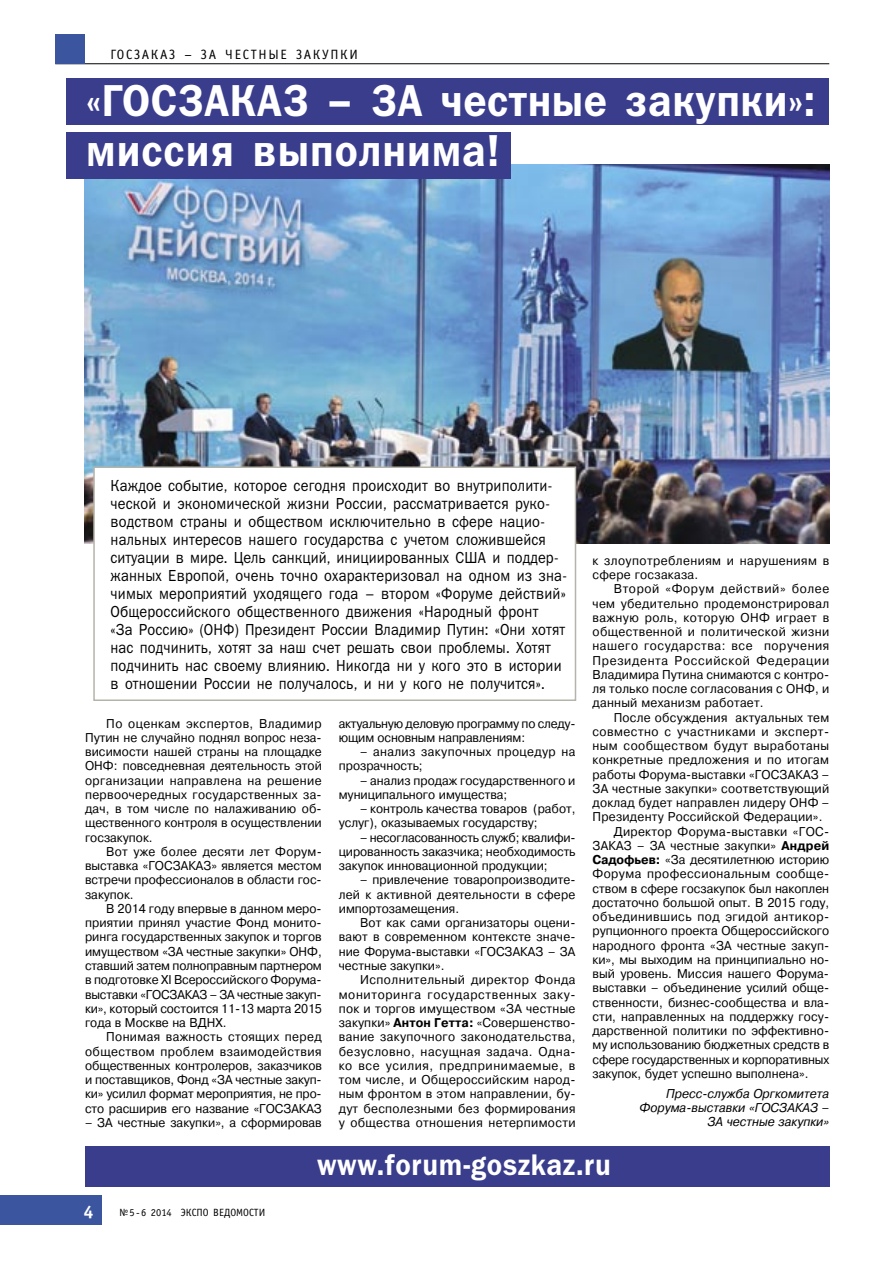
<style>
.page{position:relative;width:893px;height:1263px;background:#fff}
.page>*{position:absolute;margin:0;border:0;box-sizing:border-box;transform-origin:0 0}
.Заголовок_статьи_Frunklin_Demi{font:45px/49.5px "Franklin Gothic Demi C";letter-spacing:.015em;color:#fff;scale:.9 1}
.Заголовок_статьи_Frunklin_Demi-2{font:30px "Franklin Gothic Demi C";letter-spacing:.025em;color:#fff;scale:.9 1}
.Page_Number{font:700 18px "Officina Sans C";color:#fff}
.Заголовок_статьи_Frunklin_Demi-3{font:16.05px/18px "Franklin Gothic Book C";letter-spacing:.015em;color:#000;scale:.9 1}
.Рубрика{font:13.5px "Officina Sans C";letter-spacing:.12em;color:#000}
.Основной_текст_PragmC{font:12.75px/14.2px "Pragmatica C";color:#000;text-align:justify;scale:.95 1}
.Основной_текст_PragmC-2{font:italic 12.75px "Pragmatica C";color:#000;scale:.95 1}
.Основной_текст_PragmC-3{font:12.75px/14.2px "Pragmatica C";letter-spacing:-.02em;color:#000;scale:.95 1}
.Основной_текст_PragmC-4{font:12.75px/14.2px "Pragmatica C";letter-spacing:.035em;color:#000;scale:.95 1}
.Основной_текст_PragmC-5{font:12.75px/14.2px "Pragmatica C";letter-spacing:.03em;color:#000;scale:.95 1}
.Колонтитул{font:10.5px "Officina Sans C";color:#000}
.s1{font-weight:700}
</style>
<div class="page">
<div style="left:0;top:1195px;width:102px;height:30px;background:#3b559f"></div>
<hr style="left:55px;top:63px;width:774px;height:1px;background:#000">
<div style="left:55px;top:34px;width:30px;height:30px;background:#3b559f"></div>
<img style="left:84px;top:164px;width:745px;height:379px">
<div style="left:67px;top:78px;width:762px;height:47px;background:#3a3d8c"></div>
<div style="left:66px;top:132px;width:445px;height:47px;background:#3a3d8c"></div>
<div style="left:94px;top:467px;width:481px;height:233px;background:#fff"></div>
<div style="left:93px;top:466px;width:483px;height:235px;border:2px solid #b4b4aa"></div>
<div style="left:85px;top:1146px;width:744px;height:40px;background:#3a3d8c"></div>
<p class="Рубрика" style="left:111px;top:47px;width:249px">ГОСЗАКАЗ – ЗА ЧЕСТНЫЕ ЗАКУПКИ</p>
<p class="Заголовок_статьи_Frunklin_Demi" style="left:86px;top:75px;width:811px">«ГОСЗАКАЗ – ЗА честные закупки»: миссия выполнима!</p>
<p class="Заголовок_статьи_Frunklin_Demi-3" style="left:111px;top:476px;width:509px">Каждое событие, которое сегодня происходит во внутриполити&shy;ческой и экономической жизни России, рассматривается руко&shy;водством страны и обществом исключительно в сфере нацио&shy;нальных интересов нашего государства с учетом сложившейся ситуации в мире. Цель санкций, инициированных США и поддер&shy;жанных Европой, очень точно охарактеризовал на одном из зна&shy;чимых мероприятий уходящего года – втором «Форуме действий» Общероссийского общественного движения «Народный фронт<br>«За Россию» (ОНФ) Президент России Владимир Путин: «Они хотят нас подчинить, хотят за наш счет решать свои проблемы. Хотят подчинить нас своему влиянию. Никогда ни у кого это в истории в отношении России не получалось, и ни у кого не получится».</p>
<p class="Основной_текст_PragmC" style="left:85px;top:716px;width:251px;text-indent:21px">По оценкам экспертов, Владимир Путин не случайно поднял вопрос неза&shy;висимости нашей страны на площадке ОНФ: повседневная деятельность этой организации направлена на решение первоочередных государственных за&shy;дач, в том числе по налаживанию об&shy;щественного контроля в осуществлении госзакупок.</p>
<p class="Основной_текст_PragmC" style="left:85px;top:845px;width:251px;text-indent:21px">Вот уже более десяти лет Форум&shy;выставка «ГОСЗАКАЗ» является местом встречи профессионалов в области гос&shy;закупок.</p>
<p class="Основной_текст_PragmC" style="left:85px;top:902px;width:251px;text-indent:21px">В 2014 году впервые в данном меро&shy;приятии принял участие Фонд монито&shy;ринга государственных закупок и торгов имуществом «ЗА честные закупки» ОНФ, ставший затем полноправным партнером в подготовке XI Всероссийского Форума&shy;выставки «ГОСЗАКАЗ – ЗА честные закуп&shy;ки», который состоится 11-13 марта 2015 года в Москве на ВДНХ.</p>
<p class="Основной_текст_PragmC" style="left:85px;top:1030px;width:251px;text-indent:21px">Понимая важность стоящих перед обществом проблем взаимодействия общественных контролеров, заказчиков и поставщиков, Фонд «ЗА честные закуп&shy;ки» усилил формат мероприятия, не про&shy;сто расширив его название «ГОСЗАКАЗ</p>
<p class="Основной_текст_PragmC" style="left:85px;top:1115px;width:251px">– ЗА честные закупки», а сформировав</p>
<p class="Основной_текст_PragmC-3" style="left:339px;top:716px;width:251px">актуальную деловую программу по следу&shy;ющим основным направлениям:</p>
<p class="Основной_текст_PragmC-5" style="left:339px;top:745px;width:251px;text-indent:21px">– анализ закупочных процедур на прозрачность;</p>
<p class="Основной_текст_PragmC" style="left:339px;top:773px;width:251px;text-indent:21px">– анализ продаж государственного и муниципального имущества;</p>
<p class="Основной_текст_PragmC" style="left:339px;top:802px;width:251px;text-indent:21px">– контроль качества товаров (работ, услуг), оказываемых государству;</p>
<p class="Основной_текст_PragmC" style="left:339px;top:830px;width:251px;text-indent:21px">– несогласованность служб; квалифи&shy;цированность заказчика; необходимость закупок инновационной продукции;</p>
<p class="Основной_текст_PragmC" style="left:339px;top:873px;width:251px;text-indent:21px">– привлечение товаропроизводите&shy;лей к активной деятельности в сфере импортозамещения.</p>
<p class="Основной_текст_PragmC" style="left:339px;top:916px;width:251px;text-indent:21px">Вот как сами организаторы оцени&shy;вают в современном контексте значе&shy;ние Форума-выставки «ГОСЗАКАЗ – ЗА честные закупки».</p>
<p class="Основной_текст_PragmC" style="left:339px;top:973px;width:251px;text-indent:21px">Исполнительный директор Фонда мониторинга государственных заку&shy;пок и торгов имуществом «ЗА честные закупки» <span class="s1">Антон Гетта:</span> «Совершенство&shy;вание закупочного законодательства, безусловно, насущная задача. Одна&shy;ко все усилия, предпринимаемые, в том числе, и Общероссийским народ&shy;ным фронтом в этом направлении, бу&shy;дут бесполезными без формирования у общества отношения нетерпимости</p>
<p class="Основной_текст_PragmC-4" style="left:592px;top:553px;width:251px">к злоупотреблениям и нарушениям в сфере госзаказа.</p>
<p class="Основной_текст_PragmC" style="left:592px;top:582px;width:251px;text-indent:21px">Второй «Форум действий» более чем убедительно продемонстрировал важную роль, которую ОНФ играет в общественной и политической жизни нашего государства: все поручения Президента Российской Федерации Владимира Путина снимаются с контро&shy;ля только после согласования с ОНФ, и данный механизм работает.</p>
<p class="Основной_текст_PragmC" style="left:592px;top:710px;width:251px;text-indent:21px">После обсуждения актуальных тем совместно с участниками и эксперт&shy;ным сообществом будут выработаны конкретные предложения и по итогам работы Форума-выставки «ГОСЗАКАЗ – ЗА честные закупки» соответствующий доклад будет направлен лидеру ОНФ – Президенту Российской Федерации».</p>
<p class="Основной_текст_PragmC" style="left:592px;top:824px;width:251px;text-indent:21px">Директор Форума-выставки «ГОС-ЗАКАЗ – ЗА честные закупки» <span class="s1">Андрей Садофьев:</span> «За десятилетнюю историю Форума профессиональным сообще&shy;ством в сфере госзакупок был накоплен достаточно большой опыт. В 2015 году, объединившись под эгидой антикор&shy;рупционного проекта Общероссийского народного фронта «ЗА честные закуп&shy;ки», мы выходим на принципиально но&shy;вый уровень. Миссия нашего Форума&shy;выставки – объединение усилий обще&shy;ственности, бизнес-сообщества и вла&shy;сти, направленных на поддержку госу&shy;дарственной политики по эффективно&shy;му использованию бюджетных средств в сфере государственных и корпоративных закупок, будет успешно выполнена».</p>
<p class="Основной_текст_PragmC-2" style="left:666px;top:1086px;width:173px">Пресс-служба Оргкомитета</p>
<p class="Основной_текст_PragmC-2" style="left:639px;top:1101px;width:201px">Форума-выставки «ГОСЗАКАЗ –</p>
<p class="Основной_текст_PragmC-2" style="left:707px;top:1115px;width:130px">ЗА честные закупки»</p>
<p class="Page_Number" style="left:84px;top:1201px;width:12px">4</p>
<p class="Колонтитул" style="left:119px;top:1207px;width:147px">№ 5 6 2014 ЭКСПО ВЕДОМОСТИ</p>
<p class="Заголовок_статьи_Frunklin_Demi-2" style="left:317px;top:1147px;width:328px">www.forum-goszkaz.ru</p>
</div>
